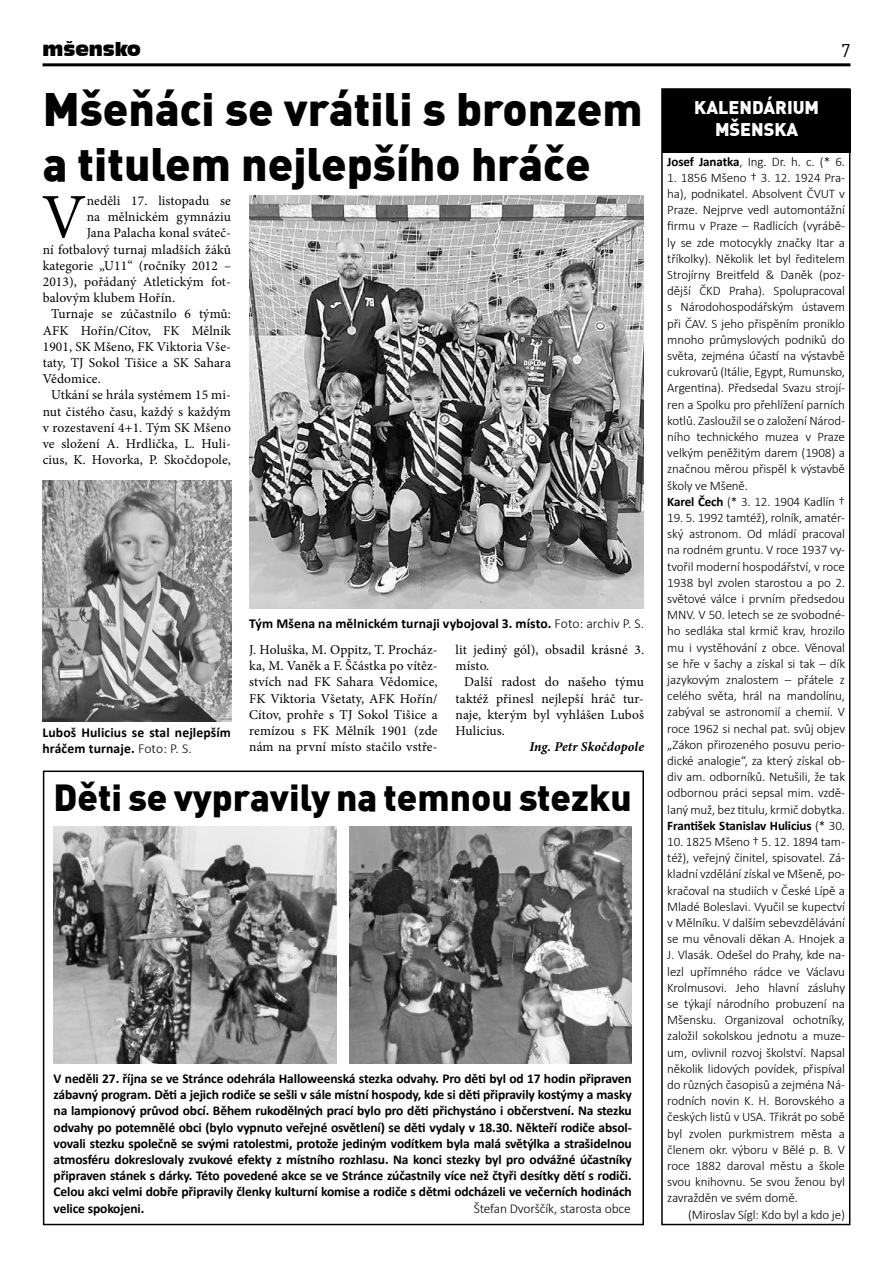
<style>
.page{position:relative;width:893px;height:1263px;background:#fff}
.page>*{position:absolute;margin:0;border:0;box-sizing:border-box;transform-origin:0 0}
.t1{font:63.3px "Minion Pro";color:#000}
.t2{font:900 45.9px "Unient DINCE";color:#000}
.t3{font:900 36.9px "Unient DINCE";color:#000}
.t4{font:900 18px "Unient DINCE";color:#fff}
.t5{font:18px "Incised 901 BT Compact";color:#000}
.t6{font:18px "Unient DINCE";color:#000}
.t7{font:700 13.65px/16.4px "Calibri";letter-spacing:.01em;color:#000}
.t8{font:700 13.5px/16.2px "Calibri";letter-spacing:-.01em;color:#000;text-align:justify}
.t9{font:13.5px/16.2px "Minion Pro";letter-spacing:.01em;color:#000;text-align:justify}
.t10{font:300 13.5px "Calibri";letter-spacing:-.01em;color:#000}
.t11{font:italic 700 13.5px "Minion Pro";letter-spacing:.01em;color:#000}
.t12{font:300 13.05px/16.2px "Calibri";letter-spacing:-.01em;color:#000;text-align:justify}
.s1{font-weight:300}
.s2{font-weight:700}
</style>
<div class="page">
<hr style="left:43px;top:63px;width:807px;height:3px;background:#000">
<div style="left:661px;top:88px;width:189px;height:1137px;border:2px solid #000"></div>
<div style="left:662px;top:89px;width:189px;height:64px;background:#000"></div>
<img style="left:249px;top:195px;width:394px;height:413px">
<div style="left:43px;top:770px;width:601px;height:455px;border:2px solid #000"></div>
<img style="left:349px;top:826px;width:283px;height:238px">
<img style="left:54px;top:826px;width:282px;height:238px">
<img style="left:43px;top:480px;width:188px;height:241px">
<h3 class="t5" style="left:43px;top:39px;width:100px">mšensko</h3>
<h3 class="t6" style="left:841px;top:39px;width:11px">7</h3>
<h2 class="t2" style="left:43px;top:78px;width:601px">Mšeňáci se vrátili s bronzem</h2>
<h2 class="t2" style="left:43px;top:133px;width:549px">a titulem nejlepšího hráče</h2>
<h1 class="t1" style="left:42px;top:175px;width:46px">V</h1>
<p class="t9" style="left:87px;top:193px;width:146px">neděli 17. listopadu se</p>
<p class="t9" style="left:87px;top:209px;width:146px">na mělnickém gymnáziu</p>
<p class="t9" style="left:87px;top:225px;width:146px">Jana Palacha konal sváteč-</p>
<p class="t9" style="left:43px;top:241px;width:190px">ní fotbalový turnaj mladších žáků</p>
<p class="t9" style="left:43px;top:257px;width:190px">kategorie „U11“ (ročníky 2012 –</p>
<p class="t9" style="left:43px;top:274px;width:190px">2013), pořádaný Atletickým fot-</p>
<p class="t9" style="left:43px;top:290px;width:134px">balovým klubem Hořín.</p>
<p class="t9" style="left:51px;top:306px;width:181px">Turnaje se zúčastnilo 6 týmů:</p>
<p class="t9" style="left:43px;top:322px;width:190px">AFK Hořín/Cítov, FK Mělník</p>
<p class="t9" style="left:43px;top:338px;width:190px">1901, SK Mšeno, FK Viktoria Vše-</p>
<p class="t9" style="left:43px;top:355px;width:190px">taty, TJ Sokol Tišice a SK Sahara</p>
<p class="t9" style="left:43px;top:371px;width:60px">Vědomice.</p>
<p class="t9" style="left:51px;top:387px;width:181px">Utkání se hrála systémem 15 mi-</p>
<p class="t9" style="left:43px;top:403px;width:190px">nut čistého času, každý s každým</p>
<p class="t9" style="left:43px;top:419px;width:190px">v rozestavení 4+1. Tým SK Mšeno</p>
<p class="t9" style="left:43px;top:436px;width:190px">ve složení A. Hrdlička, L. Huli-</p>
<p class="t9" style="left:43px;top:452px;width:190px">cius, K. Hovorka, P. Skočdopole,</p>
<p class="t7" style="left:43px;top:724px;width:190px">Luboš Hulicius se stal nejlepším hráčem turnaje. <span class="s1">Foto: P. S.</span></p>
<p class="t7" style="left:249px;top:615px;width:396px">Tým Mšena na mělnickém turnaji vybojoval 3. místo. <span class="s1">Foto: archiv P. S.</span></p>
<p class="t9" style="left:249px;top:642px;width:190px">J. Holuška, M. Oppitz, T. Procház&shy;ka, M. Vaněk a F. Ščástka po vítěz&shy;stvích nad FK Sahara Vědomice, FK Viktoria Všetaty, AFK Hořín/ Cítov, prohře s TJ Sokol Tišice a remízou s FK Mělník 1901 (zde nám na první místo stačilo vstře-</p>
<p class="t9" style="left:456px;top:642px;width:190px">lit jediný gól), obsadil krásné 3. místo.</p>
<p class="t9" style="left:456px;top:674px;width:190px;text-indent:9px">Další radost do našeho týmu taktéž přinesl nejlepší hráč tur&shy;naje, kterým byl vyhlášen Luboš Hulicius.</p>
<p class="t11" style="left:530px;top:737px;width:116px">Ing. Petr Skočdopole</p>
<h3 class="t3" style="left:53px;top:773px;width:580px">Děti se vypravily na temnou stezku</h3>
<p class="t8" style="left:54px;top:1070px;width:580px">V neděli 27. října se ve Stránce odehrála Halloweenská stezka odvahy. Pro děti byl od 17 hodin připraven zábavný program. Děti a jejich rodiče se sešli v sále místní hospody, kde si děti připravily kostýmy a masky na lampionový průvod obcí. Během rukodělných prací bylo pro děti přichystáno i občerstvení. Na stezku odvahy po potemnělé obci (bylo vypnuto veřejné osvětlení) se děti vydaly v 18.30. Někteří rodiče absol&shy;vovali stezku společně se svými ratolestmi, protože jediným vodítkem byla malá světýlka a strašidelnou atmosféru dokreslovaly zvukové efekty z místního rozhlasu. Na konci stezky byl pro odvážné účastníky připraven stánek s dárky. Této povedené akce se ve Stránce zúčastnily více než čtyři desítky dětí s rodiči.<br>Celou akci velmi dobře připravily členky kulturní komise a rodiče s dětmi odcházeli ve večerních hodinách velice spokojeni.</p>
<p class="t10" style="left:474px;top:1200px;width:159px">Štefan Dvorščík, starosta obce</p>
<h3 class="t4" style="left:694px;top:96px;width:126px">KALENDÁRIUM</h3>
<h3 class="t4" style="left:715px;top:117px;width:85px">MŠENSKA</h3>
<p class="t12" style="left:667px;top:153px;width:179px"><span class="s2">Josef Janatka</span>, Ing. Dr. h. c. (* 6.</p>
<p class="t12" style="left:667px;top:169px;width:179px;text-align:left">1. 1856 Mšeno † 3. 12. 1924 Pra&shy;ha), podnikatel. Absolvent ČVUT v<br>Praze. Nejprve vedl automontážní firmu v Praze – Radlicích (vyrábě&shy;ly se zde motocykly značky Itar a tříkolky). Několik let byl ředitelem<br>Strojírny Breitfeld &amp; Daněk (poz&shy;dější ČKD Praha). Spolupracoval s Národohospodářským ústavem při ČAV. S jeho přispěním proniklo mnoho průmyslových podniků do světa, zejména účastí na výstavbě cukrovarů (Itálie, Egypt, Rumunsko,<br>Argentina). Předsedal Svazu strojí&shy;ren a Spolku pro přehlížení parních kotlů. Zasloužil se o založení Národ&shy;ního technického muzea v Praze velkým peněžitým darem (1908) a značnou měrou přispěl k výstavbě školy ve Mšeně.<br><span class="s2">Karel Čech</span> (* 3. 12. 1904 Kadlín †</p>
<p class="t12" style="left:667px;top:509px;width:179px">19. 5. 1992 tamtéž), rolník, amatér&shy;ský astronom. Od mládí pracoval na rodném gruntu. V roce 1937 vy&shy;tvořil moderní hospodářství, v roce 1938 byl zvolen starostou a po 2. světové válce i prvním předsedou MNV. V 50. letech se ze svobodné&shy;ho sedláka stal krmič krav, hrozilo mu i vystěhování z obce. Věnoval se hře v šachy a získal si tak – dík jazykovým znalostem – přátele z celého světa, hrál na mandolínu, zabýval se astronomií a chemií. V roce 1962 si nechal pat. svůj objev „Zákon přirozeného posuvu perio&shy;dické analogie“, za který získal ob&shy;div am. odborníků. Netušili, že tak odbornou práci sepsal mim. vzdě&shy;laný muž, bez titulu, krmič dobytka.<br><span class="s2">František Stanislav Hulicius</span> (* 30.</p>
<p class="t12" style="left:667px;top:833px;width:179px">10. 1825 Mšeno † 5. 12. 1894 tam&shy;též), veřejný činitel, spisovatel. Zá&shy;kladní vzdělání získal ve Mšeně, po&shy;kračoval na studiích v České Lípě a Mladé Boleslavi. Vyučil se kupectví v Mělníku. V dalším sebevzdělávání se mu věnovali děkan A. Hnojek a J. Vlasák. Odešel do Prahy, kde na&shy;lezl upřímného rádce ve Václavu Krolmusovi. Jeho hlavní zásluhy se týkají národního probuzení na Mšensku. Organizoval ochotníky, založil sokolskou jednotu a muze&shy;um, ovlivnil rozvoj školství. Napsal několik lidových povídek, přispíval do různých časopisů a zejména Ná&shy;rodních novin K. H. Borovského a českých listů v USA. Třikrát po sobě byl zvolen purkmistrem města a členem okr. výboru v Bělé p. B. V roce 1882 daroval městu a škole svou knihovnu. Se svou ženou byl zavražděn ve svém domě.</p>
<p class="t12" style="left:688px;top:1206px;width:158px">(Miroslav Sígl: Kdo byl a kdo je)</p>
</div>
